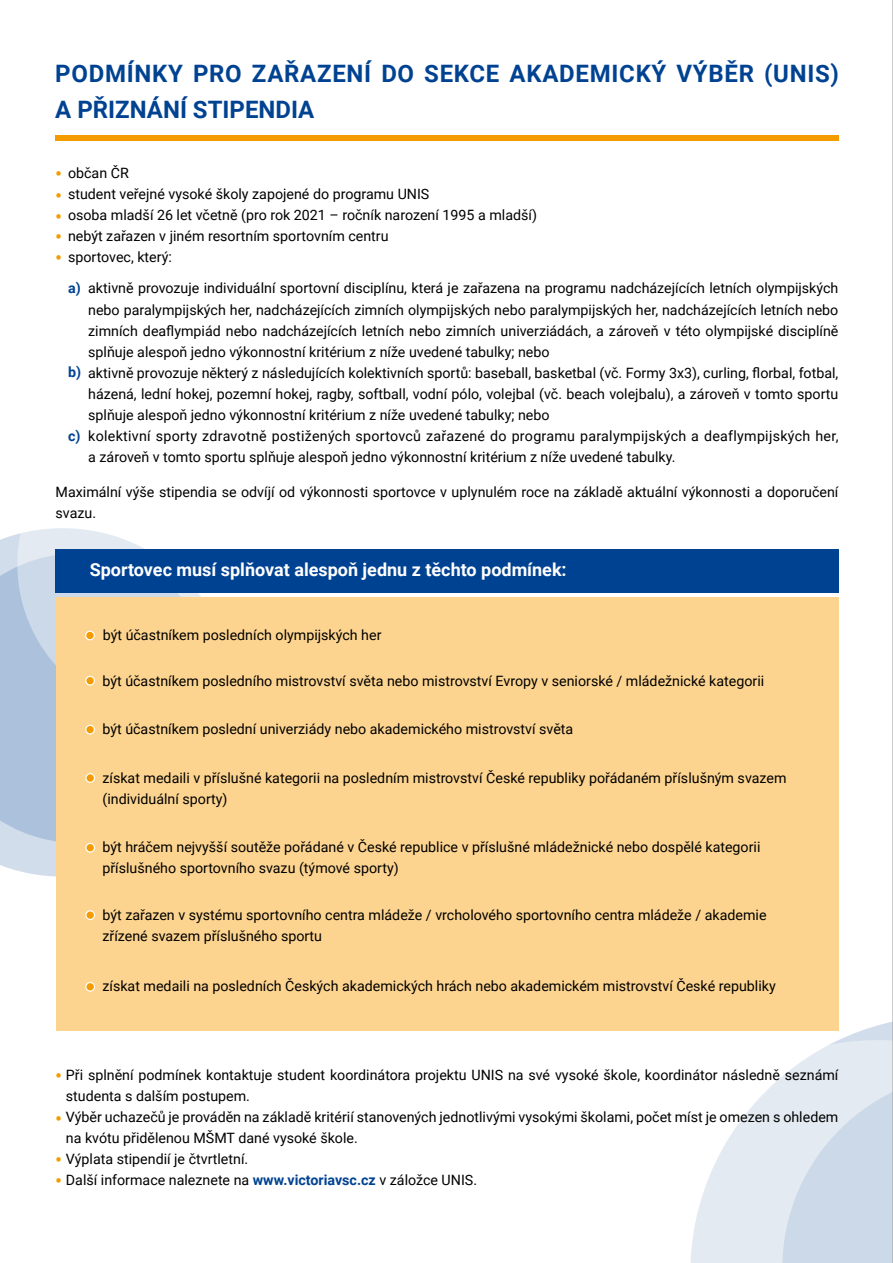
<style>
.page{position:relative;width:893px;height:1263px;background:#fff}
.page>*{position:absolute;margin:0;border:0;box-sizing:border-box;transform-origin:0 0}
.t1{font:700 24px/36px "Roboto";letter-spacing:.03em;color:#004292}
.t2{font:21px/21px "Roboto";color:#f49b00;text-align:justify}
.t3{font:700 18px "Roboto";color:#fff}
.t4{font:14.25px/21px "Roboto";color:#000}
.t5{font:700 14.25px "Roboto";color:#004292}
.s1{font-weight:700;color:#004292}
</style>
<div class="page">
<svg style="left:0;top:533px;width:56px;height:344px;background:#d8e1ed"></svg>
<div style="left:0;top:553px;width:56px;height:290px;background:#acc1db"></div>
<svg style="left:17px;top:411px;width:306px;height:306px"></svg>
<svg style="left:838px;top:1015px;width:54px;height:25px"></svg>
<svg style="left:690px;top:1040px;width:202px;height:223px;fill:#e3eaf2"></svg>
<div style="left:55px;top:135px;width:784px;height:5px;background:#f49b00"></div>
<div style="left:56px;top:597px;width:782px;height:434px;background:#fdd48f"></div>
<div style="left:56px;top:549px;width:783px;height:44px;background:#004292"></div>
<hr style="left:892px;top:0;width:1px;height:1263px;background:#9c9e9f">
<svg style="left:85px;top:631px;width:10px;height:9px"></svg>
<div style="left:86px;top:632px;width:8px;height:7px;background:#f49b00;border-radius:50%"></div>
<svg style="left:85px;top:676px;width:10px;height:10px"></svg>
<div style="left:86px;top:677px;width:8px;height:7px;background:#f49b00;border-radius:50%"></div>
<svg style="left:85px;top:725px;width:10px;height:9px"></svg>
<div style="left:86px;top:726px;width:8px;height:7px;background:#f49b00;border-radius:50%"></div>
<svg style="left:85px;top:773px;width:10px;height:10px"></svg>
<div style="left:87px;top:774px;width:7px;height:8px;background:#f49b00;border-radius:50%"></div>
<svg style="left:85px;top:843px;width:10px;height:10px"></svg>
<div style="left:87px;top:844px;width:7px;height:7px;background:#f49b00;border-radius:50%"></div>
<svg style="left:85px;top:910px;width:10px;height:10px"></svg>
<div style="left:87px;top:911px;width:7px;height:8px;background:#f49b00;border-radius:50%"></div>
<svg style="left:85px;top:982px;width:10px;height:10px"></svg>
<div style="left:87px;top:983px;width:7px;height:7px;background:#f49b00;border-radius:50%"></div>
<h1 class="t1" style="left:55px;top:55px;width:785px">PODMÍNKY PRO ZAŘAZENÍ DO SEKCE AKADEMICKÝ VÝBĚR (UNIS)<br>A PŘIZNÁNÍ STIPENDIA</h1>
<h2 class="t2" style="left:55px;top:162px;width:9px">• • • • •</h2>
<p class="t4" style="left:68px;top:162px;width:470px">občan ČR<br>student veřejné vysoké školy zapojené do programu UNIS<br>osoba mladší 26 let včetně (pro rok 2021 – ročník narození 1995 a mladší) nebýt zařazen v jiném resortním sportovním centru<br>sportovec, který:</p>
<p class="t4" style="left:88px;top:277px;width:752px">aktivně provozuje individuální sportovní disciplínu, která je zařazena na programu nadcházejících letních olympijských nebo paralympijských her, nadcházejících zimních olympijských nebo paralympijských her, nadcházejících letních nebo zimních deaflympiád nebo nadcházejících letních nebo zimních univerziádách, a zároveň v této olympijské disciplíně splňuje alespoň jedno výkonnostní kritérium z níže uvedené tabulky; nebo<br>aktivně provozuje některý z následujících kolektivních sportů: baseball, basketbal (vč. Formy 3x3), curling, florbal, fotbal, házená, lední hokej, pozemní hokej, ragby, softball, vodní pólo, volejbal (vč. beach volejbalu), a zároveň v tomto sportu splňuje alespoň jedno výkonnostní kritérium z níže uvedené tabulky; nebo<br>kolektivní sporty zdravotně postižených sportovců zařazené do programu paralympijských a deaflympijských her, a zároveň v tomto sportu splňuje alespoň jedno výkonnostní kritérium z níže uvedené tabulky.</p>
<p class="t4" style="left:56px;top:481px;width:784px">Maximální výše stipendia se odvíjí od výkonnosti sportovce v uplynulém roce na základě aktuální výkonnosti a doporučení svazu.</p>
<p class="t5" style="left:68px;top:278px;width:14px">a)</p>
<p class="t5" style="left:68px;top:362px;width:15px">b)</p>
<p class="t5" style="left:68px;top:425px;width:14px">c)</p>
<p class="t3" style="left:90px;top:557px;width:478px">Sportovec musí splňovat alespoň jednu z těchto podmínek:</p>
<p class="t4" style="left:103px;top:624px;width:280px">být účastníkem posledních olympijských her</p>
<p class="t4" style="left:102px;top:670px;width:663px">být účastníkem posledního mistrovství světa nebo mistrovství Evropy v seniorské / mládežnické kategorii</p>
<p class="t4" style="left:102px;top:718px;width:472px">být účastníkem poslední univerziády nebo akademického mistrovství světa</p>
<p class="t4" style="left:102px;top:766px;width:685px">získat medaili v příslušné kategorii na posledním mistrovství České republiky pořádaném příslušným svazem (individuální sporty)</p>
<p class="t4" style="left:102px;top:836px;width:659px">být hráčem nejvyšší soutěže pořádané v České republice v příslušné mládežnické nebo dospělé kategorii příslušného sportovního svazu (týmové sporty)</p>
<p class="t4" style="left:102px;top:904px;width:666px">být zařazen v systému sportovního centra mládeže / vrcholového sportovního centra mládeže / akademie zřízené svazem příslušného sportu</p>
<p class="t4" style="left:102px;top:975px;width:675px">získat medaili na posledních Českých akademických hrách nebo akademickém mistrovství České republiky</p>
<p class="t4" style="left:66px;top:1064px;width:774px">Při splnění podmínek kontaktuje student koordinátora projektu UNIS na své vysoké škole, koordinátor následně seznámí studenta s dalším postupem.<br>Výběr uchazečů je prováděn na základě kritérií stanovených jednotlivými vysokými školami, počet míst je omezen s ohledem na kvótu přidělenou MŠMT dané vysoké škole.<br>Výplata stipendií je čtvrtletní.<br>Další informace naleznete na <span class="s1">www.victoriavsc.cz</span> v záložce UNIS.</p>
<h2 class="t2" style="left:55px;top:1054px;width:9px;line-height:41.8px">• • •</h2>
<h2 class="t2" style="left:55px;top:1169px;width:9px">•</h2>
</div>
